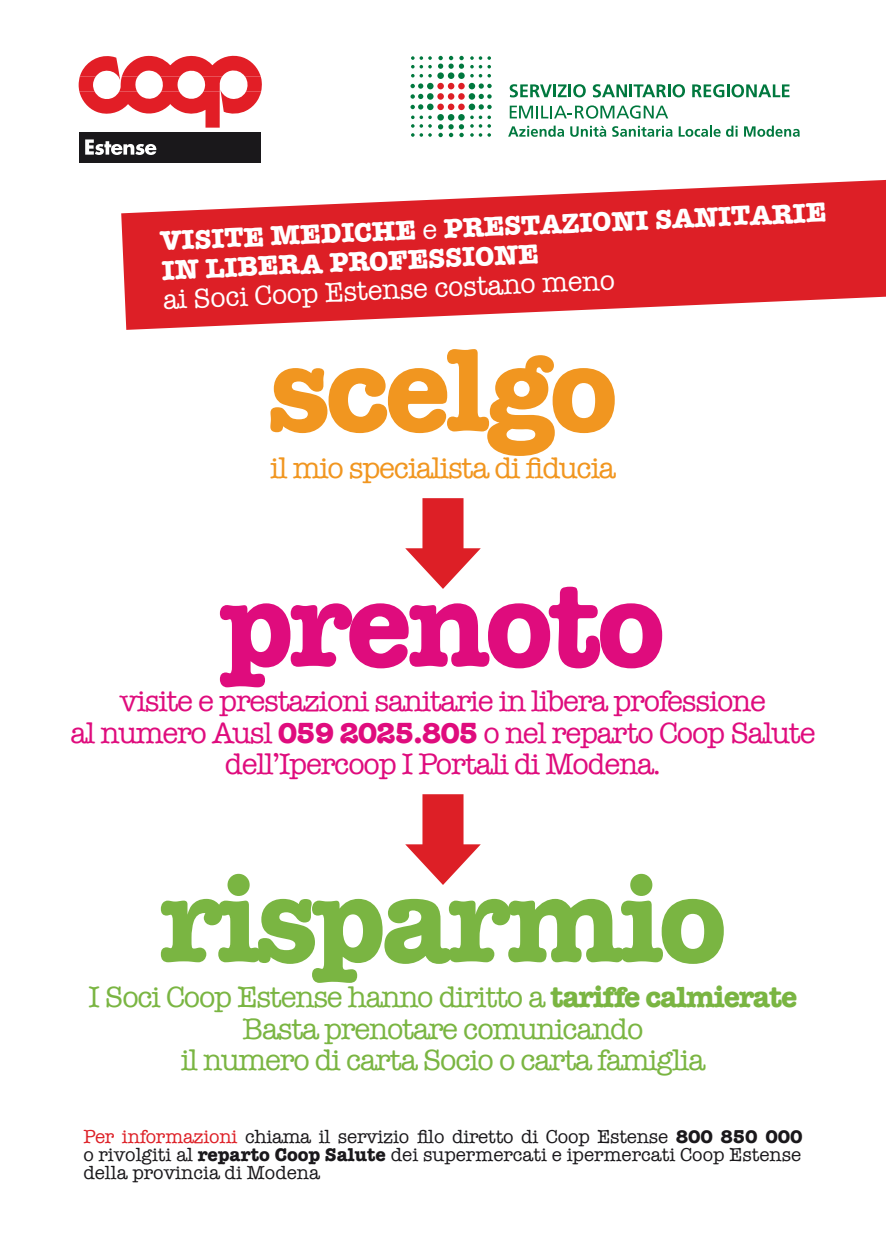
<style>
.page{position:relative;width:886px;height:1241px;background:#fff}
.page>*{position:absolute;margin:0;border:0;box-sizing:border-box;transform-origin:0 0}
.t1{font:700 121.62px "American Typewriter";letter-spacing:-.04em;color:#7ab542}
.t2{font:700 121.62px "American Typewriter";letter-spacing:-.04em;color:#df0c7d}
.t3{font:700 121.62px "American Typewriter";letter-spacing:-.04em;color:#f19620}
.t4{font:30px/31.2px "American Typewriter";letter-spacing:-.04em;color:#df0c7d;text-align:center}
.t5{font:30px/31.2px "American Typewriter";letter-spacing:-.04em;color:#7ab542;text-align:center}
.t6{font:30px "American Typewriter";letter-spacing:-.04em;color:#f19620}
.t7{font:700 27.88px/30.7px "American Typewriter";color:#fff}
.t8{font:27.88px "American Typewriter";color:#fff}
.t9{font:19.12px/17.8px "American Typewriter";color:#1a181b;text-align:justify}
.s1{font-weight:400}
.s2{font-weight:700}
.s3{color:#dd1f26}
</style>
<div class="page">
<svg style="left:79px;top:55px;width:183px;height:73px"></svg>
<div style="left:79px;top:132px;width:182px;height:30px;background:#1a181b"></div>
<svg style="left:85px;top:139px;width:71px;height:16px"></svg>
<div style="left:437px;top:72px;width:7px;height:7px;background:#00783e;border-radius:50%"></div>
<div style="left:448px;top:72px;width:6px;height:7px;background:#00783e;border-radius:50%"></div>
<div style="left:458px;top:72px;width:7px;height:7px;background:#00783e;border-radius:50%"></div>
<svg style="left:438px;top:56px;width:26px;height:13px"></svg>
<svg style="left:411px;top:56px;width:21px;height:12px"></svg>
<svg style="left:411px;top:74px;width:21px;height:3px"></svg>
<svg style="left:470px;top:56px;width:21px;height:12px"></svg>
<svg style="left:470px;top:74px;width:21px;height:3px"></svg>
<svg style="left:410px;top:83px;width:82px;height:54px"></svg>
<svg style="left:510px;top:84px;width:76px;height:13px"></svg>
<svg style="left:593px;top:84px;width:92px;height:13px"></svg>
<svg style="left:692px;top:84px;width:97px;height:13px"></svg>
<svg style="left:510px;top:105px;width:158px;height:14px"></svg>
<svg style="left:508px;top:126px;width:56px;height:11px"></svg>
<svg style="left:570px;top:126px;width:36px;height:11px"></svg>
<svg style="left:612px;top:126px;width:60px;height:11px"></svg>
<svg style="left:679px;top:126px;width:58px;height:11px"></svg>
<svg style="left:744px;top:126px;width:56px;height:11px"></svg>
<div style="left:422px;top:498px;width:41px;height:59px;background:#dd1f26"></div>
<svg style="left:405px;top:548px;width:76px;height:41px"></svg>
<div style="left:422px;top:794px;width:41px;height:58px;background:#dd1f26"></div>
<svg style="left:405px;top:844px;width:76px;height:40px"></svg>
<svg style="left:121px;top:180px;width:765px;height:150px;fill:#dd1f26"></svg>
<h3 class="t7" style="left:160px;top:221px;width:668px;rotate:-2deg">VISITE MEDICHE <span class="s1">e</span> PRESTAZIONI SANITARIE<br>IN LIBERA PROFESSIONE</h3>
<h3 class="t8" style="left:162px;top:276px;width:454px;rotate:-2deg">ai Soci Coop Estense costano meno</h3>
<h1 class="t3" style="left:268px;top:285px;width:351px">scelgo</h1>
<h2 class="t6" style="left:270px;top:445px;width:347px">il mio specialista di fiducia</h2>
<h1 class="t2" style="left:221px;top:520px;width:446px">prenoto</h1>
<h2 class="t4" style="left:70px;top:684px;width:747px">visite e prestazioni sanitarie in libera professione<br>al numero Ausl <span class="s2">059 2025.805</span> o nel reparto Coop Salute dell’Ipercoop I Portali di Modena.</h2>
<h1 class="t1" style="left:159px;top:815px;width:569px">risparmio</h1>
<h2 class="t5" style="left:88px;top:980px;width:711px">I Soci Coop Estense hanno diritto a <span class="s2">tariffe calmierate<br></span>Basta prenotare comunicando<br>il numero di carta Socio o carta famiglia</h2>
<p class="t9" style="left:83px;top:1126px;width:721px"><span class="s3">Per informazioni</span> chiama il servizio filo diretto di Coop Estense <span class="s2">800 850 000 </span>o rivolgiti al <span class="s2">reparto Coop Salute</span> dei supermercati e ipermercati Coop Estense della provincia di Modena</p>
</div>
